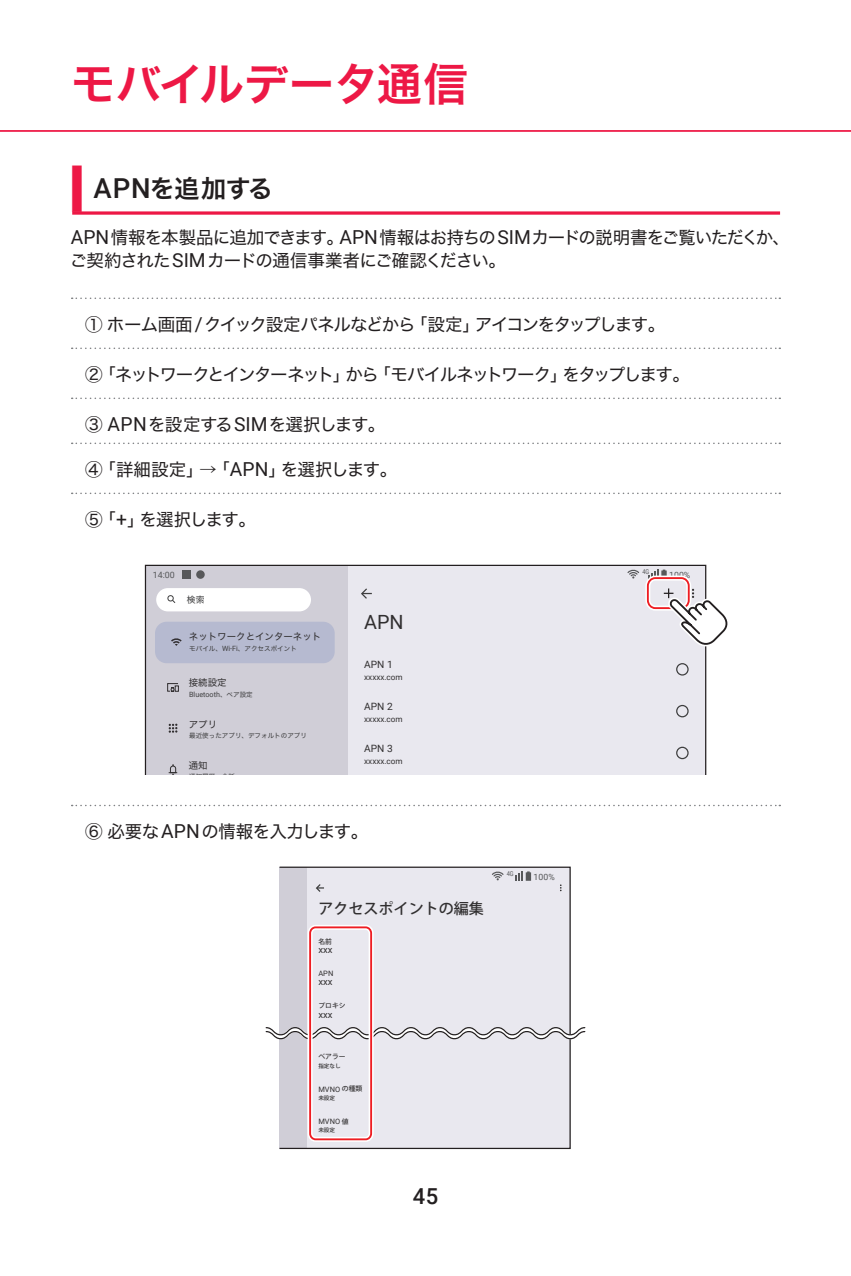
<style>
.page{position:relative;width:851px;height:1276px;background:#fff}
.page>*{position:absolute;margin:0;border:0;box-sizing:border-box;transform-origin:0 0}
.t1{font:45px "Hira Kaku Std W6";letter-spacing:-.005em;color:#ed1845}
.t2{font:25px "Hira Kaku Std W6";letter-spacing:-.015em;color:#231f20}
.t3{font:500 22px "Roboto";color:#231f20}
.t4{font:19.5px "Roboto";color:#312f30}
.t5{font:17.5px/22.5px "Hira Kaku Std W4";letter-spacing:-.07em;color:#231f20}
.t6{font:17.5px "Hira Kaku Std W4";letter-spacing:-.095em;color:#231f20}
.t7{font:17.5px "Hira Kaku Std W4";letter-spacing:-.025em;color:#231f20}
.t8{font:17.5px "Hira Kaku Std W4";letter-spacing:-.035em;color:#231f20}
.t9{font:500 15px "Koz Go Pr 6 N";color:#312f30}
.t10{font:10px "Roboto";color:#312f30}
.t11{font:9.5px "Hira Kaku Std W4";color:#312f30}
.t12{font:9.5px "Roboto";color:#312f30}
.t13{font:8.75px "Roboto";color:#57585a}
.t14{font:8.75px "Hira Kaku Std W4";color:#3e3e3f}
.t15{font:8px "Roboto";color:#312f30}
.t16{font:7.5px "Roboto";color:#312f30}
.t17{font:7.25px "Roboto";color:#3e3e3f}
.t18{font:500 6.75px "Koz Go Pr 6 N";color:#312f30}
.t19{font:6.75px "Roboto";color:#57585a;scale:.84 1}
.t20{font:6.5px "Hira Kaku Std W4";color:#3e3e3f}
.t21{font:500 5.5px "Koz Go Pr 6 N";color:#312f30}
.s1{font-size:61.25px;color:#ed1845}
.s2{font-family:"Roboto";font-weight:500;font-size:27.5px}
.s3{font-family:"Roboto";font-size:19.25px}
.s4{font-family:"Roboto";font-size:7.25px}
.s5{font-family:"Hira Kaku Std W4";font-size:6.5px}
.s6{font-family:"Koz Go Pr 6 N";font-weight:500;font-size:6.75px}
</style>
<div class="page">
<hr style="left:0;top:130px;width:850px;height:2px;background:#ed1845">
<svg style="left:72px;top:211px;width:708px;height:4px;background:#f04267"></svg>
<svg style="left:72px;top:297px;width:708px;height:2px"></svg>
<svg style="left:72px;top:347px;width:708px;height:2px"></svg>
<svg style="left:72px;top:397px;width:708px;height:2px"></svg>
<svg style="left:72px;top:442px;width:708px;height:2px"></svg>
<svg style="left:72px;top:492px;width:708px;height:2px"></svg>
<svg style="left:145px;top:565px;width:561px;height:210px;background:#dcdbe3"></svg>
<div style="left:182px;top:570px;width:9px;height:9px;background:#57585a"></div>
<div style="left:196px;top:570px;width:9px;height:9px;background:#57585a;border-radius:50%"></div>
<svg style="left:627px;top:569px;width:12px;height:9px"></svg>
<svg style="left:647px;top:569px;width:19px;height:8px"></svg>
<div style="left:156px;top:588px;width:155px;height:23px;background:#fff;border-radius:12px"></div>
<svg style="left:167px;top:595px;width:9px;height:8px"></svg>
<div style="left:645px;top:575px;width:46px;height:35px;border:5px solid #fff;border-radius:8px"></div>
<div style="left:646px;top:577px;width:43px;height:32px;border:2px solid #ee1d23;border-radius:8px"></div>
<svg style="left:663px;top:588px;width:65px;height:64px"></svg>
<div style="left:307px;top:867px;width:263px;height:281px;background:#e9e8ef"></div>
<div style="left:279px;top:867px;width:28px;height:281px;background:#d0ced7"></div>
<svg style="left:316px;top:884px;width:8px;height:8px"></svg>
<div style="left:279px;top:866px;width:291px;height:283px;border:1px solid #231f20"></div>
<svg style="left:492px;top:871px;width:11px;height:9px"></svg>
<svg style="left:515px;top:871px;width:16px;height:10px"></svg>
<svg style="left:265px;top:1024px;width:321px;height:17px"></svg>
<div style="left:307px;top:925px;width:66px;height:216px;border:5px solid #fff;border-radius:6px"></div>
<div style="left:309px;top:926px;width:63px;height:214px;border:2px solid #ee1d23;border-radius:6px"></div>
<svg style="left:72px;top:804px;width:708px;height:2px"></svg>
<h1 class="t1" style="left:71px;top:50px;width:399px">モバイルデータ通信</h1>
<h2 class="t2" style="left:71px;top:169px;width:203px"><span class="s1">■</span> <span class="s2">APN</span>を追加する</h2>
<p class="t5" style="left:70px;top:226px;width:721px"><span class="s3">APN</span>情報を本製品に追加できます。<span class="s3">APN</span>情報はお持ちの<span class="s3">SIM</span>カードの説明書をご覧いただくか、ご契約された<span class="s3">SIM</span>カードの通信事業者にご確認ください。</p>
<p class="t5" style="left:85px;top:313px;width:581px">① ホーム画面 <span class="s3">/</span>クイック設定パネルなどから「設定」アイコンをタップします。</p>
<p class="t6" style="left:85px;top:361px;width:606px">②「ネットワークとインターネット」から「モバイルネットワーク」をタップします。</p>
<p class="t5" style="left:85px;top:413px;width:302px">③ <span class="s3">APN</span>を設定する<span class="s3">SIM</span>を選択します。</p>
<p class="t7" style="left:85px;top:456px;width:314px">④「詳細設定」→「<span class="s3">APN</span>」を選択します。</p>
<p class="t5" style="left:85px;top:508px;width:172px">⑤「<span class="s3">+</span>」を選択します。</p>
<p class="t19" style="left:642px;top:567px;width:10px">4G</p>
<p class="t13" style="left:153px;top:569px;width:23px">14:00</p>
<p class="t13" style="left:669px;top:569px;width:23px">100%</p>
<p class="t14" style="left:187px;top:593px;width:19px">検索</p>
<p class="t11" style="left:189px;top:629px;width:134px">ネットワークとインターネット</p>
<p class="t20" style="left:189px;top:644px;width:109px">モバイル、<span class="s4">Wi-Fi</span>、アクセスポイント</p>
<p class="t11" style="left:189px;top:675px;width:39px">接続設定</p>
<p class="t17" style="left:189px;top:690px;width:65px">Bluetooth<span class="s5">、ペア設定</span></p>
<p class="t11" style="left:189px;top:717px;width:30px">アプリ</p>
<p class="t20" style="left:189px;top:730px;width:119px">最近使ったアプリ、デフォルトのアプリ</p>
<p class="t11" style="left:189px;top:758px;width:20px">通知</p>
<p class="t20" style="left:189px;top:771px;width:47px">通知履歴、会話</p>
<p class="t4" style="left:364px;top:609px;width:41px">APN</p>
<p class="t10" style="left:364px;top:657px;width:30px">APN 1</p>
<p class="t15" style="left:364px;top:671px;width:40px">xxxxx.com</p>
<p class="t10" style="left:364px;top:699px;width:30px">APN 2</p>
<p class="t15" style="left:364px;top:713px;width:40px">xxxxx.com</p>
<p class="t10" style="left:364px;top:741px;width:30px">APN 3</p>
<p class="t15" style="left:364px;top:755px;width:40px">xxxxx.com</p>
<p class="t8" style="left:85px;top:818px;width:284px">⑥ 必要な<span class="s3">APN</span>の情報を入力します。</p>
<p class="t9" style="left:318px;top:900px;width:167px">アクセスポイントの編集</p>
<p class="t12" style="left:318px;top:943px;width:16px">xxx</p>
<p class="t16" style="left:318px;top:968px;width:16px">APN</p>
<p class="t12" style="left:318px;top:975px;width:16px">xxx</p>
<p class="t18" style="left:318px;top:1001px;width:29px">プロキシ</p>
<p class="t12" style="left:318px;top:1007px;width:16px">xxx</p>
<p class="t18" style="left:318px;top:1053px;width:29px">ベアラー</p>
<p class="t21" style="left:318px;top:1062px;width:24px">指定なし</p>
<p class="t16" style="left:318px;top:1083px;width:45px">MVNO <span class="s6">の種類</span></p>
<p class="t21" style="left:318px;top:1094px;width:18px">未設定</p>
<p class="t16" style="left:318px;top:1116px;width:32px">MVNO <span class="s6">値</span></p>
<p class="t21" style="left:318px;top:1127px;width:18px">未設定</p>
<p class="t18" style="left:318px;top:937px;width:15px">名前</p>
<p class="t3" style="left:412px;top:1181px;width:27px">45</p>
<p class="t19" style="left:506px;top:869px;width:10px">4G</p>
<p class="t13" style="left:533px;top:870px;width:23px">100%</p>
</div>
